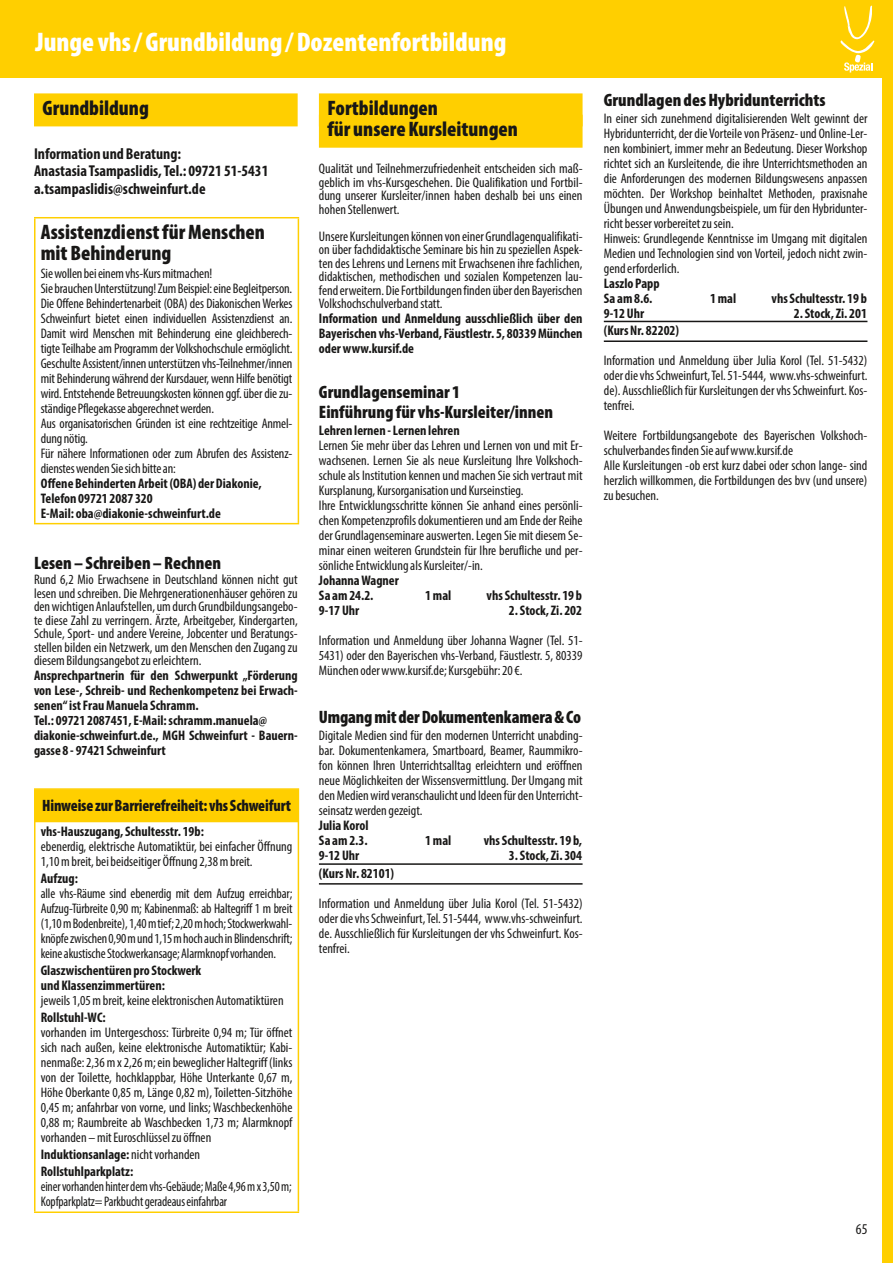
<style>
.page{position:relative;width:893px;height:1263px;background:#fff}
.page>*{position:absolute;margin:0;border:0;box-sizing:border-box;transform-origin:0 0}
.t1{font:900 condensed 27px "Myriad Pro";color:#fff}
.t2{font:900 condensed 21px/21px "Myriad Pro";color:#181716}
.t3{font:900 condensed 18px/20.1px "Myriad Pro";color:#181716}
.t4{font:900 condensed 16.5px "Myriad Pro";letter-spacing:-.01em;color:#181716;scale:.95 1}
.t5{font:700 condensed 15.75px/17.2px "Myriad Pro";color:#181716}
.t6{font:condensed 15px "Myriad Pro";color:#181716}
.t7{font:condensed 13.8px/15px "Myriad Pro";color:#181716;text-align:justify}
.t8{font:700 condensed 13.8px/15px "Myriad Pro";color:#181716}
.t9{font:condensed 13.8px/15px "Myriad Pro";color:#181716;scale:.94 1}
.s1{font-weight:400}
</style>
<div class="page">
<div style="left:882px;top:0;width:11px;height:1263px;background:#ffcf00"></div>
<div style="left:0;top:0;width:893px;height:77px;background:#ffcf00"></div>
<svg style="left:840px;top:6px;width:34px;height:67px"></svg>
<div style="left:34px;top:93px;width:264px;height:33px;background:#ffcf00"></div>
<hr style="left:34px;top:217px;width:265px;height:1px;background:#ffcf00">
<hr style="left:34px;top:218px;width:2px;height:305px;background:#ffcf00">
<hr style="left:298px;top:218px;width:1px;height:305px;background:#ffcf00">
<hr style="left:34px;top:523px;width:265px;height:1px;background:#ffcf00">
<hr style="left:34px;top:788px;width:265px;height:2px;background:#ffcf00">
<hr style="left:34px;top:790px;width:2px;height:421px;background:#ffcf00">
<hr style="left:298px;top:790px;width:1px;height:421px;background:#ffcf00">
<hr style="left:34px;top:1211px;width:265px;height:2px;background:#ffcf00">
<div style="left:34px;top:789px;width:265px;height:33px;background:#ffcf00"></div>
<div style="left:319px;top:93px;width:264px;height:33px;background:#ffcf00"></div>
<div style="left:319px;top:115px;width:264px;height:33px;background:#ffcf00"></div>
<hr style="left:319px;top:863px;width:264px;height:2px;background:#181716">
<hr style="left:319px;top:883px;width:264px;height:2px;background:#181716">
<hr style="left:604px;top:321px;width:263px;height:1px;background:#181716">
<hr style="left:604px;top:340px;width:263px;height:2px;background:#181716">
<h1 class="t1" style="left:35px;top:25px;width:472px">Junge vhs / Grundbildung / Dozentenfortbildung</h1>
<h2 class="t2" style="left:43px;top:97px;width:108px">Grundbildung</h2>
<p class="t5" style="left:34px;top:145px;width:236px">Information und Beratung:<br>Anastasia Tsampaslidis, Tel.: 09721 51-5431 a.tsampaslidis@schweinfurt.de</p>
<h2 class="t2" style="left:41px;top:221px;width:226px">Assistenzdienst für Menschen mit Behinderung</h2>
<p class="t7" style="left:41px;top:265px;width:253px;text-align:left">Sie wollen bei einem vhs-Kurs mitmachen!<br>Sie brauchen Unterstützung! Zum Beispiel: eine Begleitperson.<br>Die Offene Behindertenarbeit (OBA) des Diakonischen Werkes Schweinfurt bietet einen individuellen Assistenzdienst an.<br>Damit wird Menschen mit Behinderung eine gleichberech&shy;tigte Teilhabe am Programm der Volkshochschule ermöglicht.<br>Geschulte Assistent/innen unterstützen vhs-Teilnehmer/innen mit Behinderung während der Kursdauer, wenn Hilfe benötigt wird. Entstehende Betreuungskosten können ggf. über die zu&shy;ständige Pflegekasse abgerechnet werden.<br>Aus organisatorischen Gründen ist eine rechtzeitige Anmel&shy;dung nötig.<br>Für nähere Informationen oder zum Abrufen des Assistenz&shy;dienstes wenden Sie sich bitte an:</p>
<p class="t8" style="left:41px;top:475px;width:222px">Offene Behinderten Arbeit (OBA) der Diakonie,<br>Telefon 09721 2087 320<br>E-Mail: oba@diakonie-schweinfurt.de</p>
<h3 class="t3" style="left:34px;top:552px;width:189px">Lesen – Schreiben – Rechnen</h3>
<p class="t7" style="left:34px;top:573px;width:265px;line-height:13.5px">Rund 6,2 Mio Erwachsene in Deutschland können nicht gut lesen und schreiben. Die Mehrgenerationenhäuser gehören zu den wichtigen Anlaufstellen, um durch Grundbildungsangebo&shy;te diese Zahl zu verringern. Ärzte, Arbeitgeber, Kindergarten, Schule, Sport- und andere Vereine, Jobcenter und Beratungs&shy;stellen bilden ein Netzwerk, um den Menschen den Zugang zu diesem Bildungsangebot zu erleichtern.</p>
<p class="t8" style="left:34px;top:668px;width:265px">Ansprechpartnerin für den Schwerpunkt „Förderung von Lese-, Schreib- und Rechenkompetenz bei Erwach&shy;senen“ ist Frau Manuela Schramm.<br>Tel.: 09721 2087451, E-Mail: schramm.manuela@ diakonie-schweinfurt.de., MGH Schweinfurt - Bauern&shy;gasse 8 - 97421 Schweinfurt</p>
<p class="t4" style="left:42px;top:795px;width:263px">Hinweise zur Barrierefreiheit: vhs Schweifurt</p>
<p class="t8" style="left:41px;top:823px;width:165px">vhs-Hauszugang, Schultesstr. 19b:</p>
<p class="t7" style="left:41px;top:838px;width:253px">ebenerdig, elektrische Automatiktür, bei einfacher Öffnung<br>1,10 m breit, bei beidseitiger Öffnung 2,38 m breit.</p>
<p class="t8" style="left:41px;top:870px;width:39px">Aufzug:</p>
<p class="t7" style="left:41px;top:885px;width:253px">alle vhs-Räume sind ebenerdig mit dem Aufzug erreichbar; Aufzug-Türbreite 0,90 m; Kabinenmaß: ab Haltegriff 1 m breit (1,10 m Bodenbreite), 1,40 m tief; 2,20 m hoch; Stockwerkwahl&shy;knöpfe zwischen 0,90 m und 1,15 m hoch auch in Blindenschrift; keine akustische Stockwerkansage; Alarmknopf vorhanden.</p>
<p class="t8" style="left:41px;top:962px;width:162px">Glaszwischentüren pro Stockwerk und Klassenzimmertüren:</p>
<p class="t7" style="left:41px;top:992px;width:244px">jeweils 1,05 m breit, keine elektronischen Automatiktüren</p>
<p class="t8" style="left:41px;top:1009px;width:66px">Rollstuhl-WC:</p>
<p class="t7" style="left:41px;top:1025px;width:253px">vorhanden im Untergeschoss: Türbreite 0,94 m; Tür öffnet sich nach außen, keine elektronische Automatiktür; Kabi&shy;nenmaße: 2,36 m x 2,26 m; ein beweglicher Haltegriff (links von der Toilette, hochklappbar, Höhe Unterkante 0,67 m, Höhe Oberkante 0,85 m, Länge 0,82 m), Toiletten-Sitzhöhe 0,45 m; anfahrbar von vorne, und links; Waschbeckenhöhe 0,88 m; Raumbreite ab Waschbecken 1,73 m; Alarmknopf vorhanden – mit Euroschlüssel zu öffnen</p>
<p class="t8" style="left:41px;top:1146px;width:161px;line-height:17.1px">Induktionsanlage: <span class="s1">nicht vorhanden<br></span>Rollstuhlparkplatz:</p>
<p class="t9" style="left:41px;top:1179px;width:268px">einer vorhanden hinter dem vhs-Gebäude; Maße 4,96 m x 3,50 m;<br>Kopfparkplatz= Parkbucht geradeaus einfahrbar</p>
<h2 class="t2" style="left:327px;top:97px;width:192px">Fortbildungen<br>für unsere Kursleitungen</h2>
<p class="t7" style="left:319px;top:162px;width:265px;line-height:13.5px">Qualität und Teilnehmerzufriedenheit entscheiden sich maß&shy;geblich im vhs-Kursgeschehen. Die Qualifikation und Fortbil&shy;dung unserer Kursleiter/innen haben deshalb bei uns einen hohen Stellenwert.</p>
<p class="t7" style="left:319px;top:229px;width:265px;line-height:13.5px">Unsere Kursleitungen können von einer Grundlagenqualifikati&shy;on über fachdidaktische Seminare bis hin zu speziellen Aspek&shy;ten des Lehrens und Lernens mit Erwachsenen ihre fachlichen, didaktischen, methodischen und sozialen Kompetenzen lau&shy;fend erweitern. Die Fortbildungen finden über den Bayerischen Volkshochschulverband statt.</p>
<p class="t8" style="left:319px;top:311px;width:265px;text-align:justify">Information und Anmeldung ausschließlich über den Bayerischen vhs-Verband, Fäustlestr. 5, 80339 München oder www.kursif.de</p>
<h3 class="t3" style="left:319px;top:381px;width:236px">Grundlagenseminar 1<br>Einführung für vhs-Kursleiter/innen</h3>
<p class="t8" style="left:319px;top:423px;width:142px">Lehren lernen - Lernen lehren</p>
<p class="t7" style="left:319px;top:438px;width:265px;text-align:left">Lernen Sie mehr über das Lehren und Lernen von und mit Er&shy;wachsenen. Lernen Sie als neue Kursleitung Ihre Volkshoch&shy;schule als Institution kennen und machen Sie sich vertraut mit Kursplanung, Kursorganisation und Kurseinstieg.<br>Ihre Entwicklungsschritte können Sie anhand eines persönli&shy;chen Kompetenzprofils dokumentieren und am Ende der Reihe der Grundlagenseminare auswerten. Legen Sie mit diesem Se&shy;minar einen weiteren Grundstein für Ihre berufliche und per&shy;sönliche Entwicklung als Kursleiter/-in.</p>
<p class="t8" style="left:319px;top:573px;width:81px">Johanna Wagner<br>Sa am 24.2.</p>
<p class="t8" style="left:425px;top:588px;width:28px">1 mal</p>
<p class="t8" style="left:487px;top:588px;width:97px">vhs Schultesstr. 19 b</p>
<p class="t8" style="left:319px;top:603px;width:42px">9-17 Uhr</p>
<p class="t8" style="left:509px;top:603px;width:75px">2. Stock, Zi. 202</p>
<p class="t7" style="left:319px;top:633px;width:265px">Information und Anmeldung über Johanna Wagner (Tel. 51- 5431) oder den Bayerischen vhs-Verband, Fäustlestr. 5, 80339<br>München oder www.kursif.de; Kursgebühr: 20 €.</p>
<h3 class="t3" style="left:319px;top:707px;width:264px">Umgang mit der Dokumentenkamera &amp; Co</h3>
<p class="t7" style="left:319px;top:728px;width:265px">Digitale Medien sind für den modernen Unterricht unabding&shy;bar. Dokumentenkamera, Smartboard, Beamer, Raummikro&shy;fon können Ihren Unterrichtsalltag erleichtern und eröffnen neue Möglichkeiten der Wissensvermittlung. Der Umgang mit den Medien wird veranschaulicht und Ideen für den Unterricht&shy;seinsatz werden gezeigt.</p>
<p class="t8" style="left:319px;top:818px;width:51px">Julia Korol<br>Sa am 2.3.</p>
<p class="t8" style="left:425px;top:833px;width:28px">1 mal</p>
<p class="t8" style="left:484px;top:833px;width:100px">vhs Schultesstr. 19 b,</p>
<p class="t8" style="left:319px;top:848px;width:42px">9-12 Uhr</p>
<p class="t8" style="left:509px;top:848px;width:75px">3. Stock, Zi. 304</p>
<p class="t8" style="left:319px;top:865px;width:77px">(Kurs Nr. 82101)</p>
<p class="t7" style="left:319px;top:895px;width:265px">Information und Anmeldung über Julia Korol (Tel. 51-5432) oder die vhs Schweinfurt, Tel. 51-5444, www.vhs-schweinfurt. de. Ausschließlich für Kursleitungen der vhs Schweinfurt. Kos&shy;tenfrei.</p>
<h3 class="t3" style="left:604px;top:89px;width:223px">Grundlagen des Hybridunterrichts</h3>
<p class="t7" style="left:604px;top:111px;width:265px;text-align:left">In einer sich zunehmend digitalisierenden Welt gewinnt der Hybridunterricht, der die Vorteile von Präsenz- und Online-Ler&shy;nen kombiniert, immer mehr an Bedeutung. Dieser Workshop richtet sich an Kursleitende, die ihre Unterrichtsmethoden an die Anforderungen des modernen Bildungswesens anpassen möchten. Der Workshop beinhaltet Methoden, praxisnahe Übungen und Anwendungsbeispiele, um für den Hybridunter&shy;richt besser vorbereitet zu sein.<br>Hinweis: Grundlegende Kenntnisse im Umgang mit digitalen Medien und Technologien sind von Vorteil, jedoch nicht zwin&shy;gend erforderlich.</p>
<p class="t8" style="left:604px;top:275px;width:57px">Laszlo Papp<br>Sa am 8.6.</p>
<p class="t8" style="left:710px;top:290px;width:28px">1 mal</p>
<p class="t8" style="left:771px;top:290px;width:97px">vhs Schultesstr. 19 b</p>
<p class="t8" style="left:604px;top:305px;width:42px">9-12 Uhr</p>
<p class="t8" style="left:794px;top:305px;width:75px">2. Stock, Zi. 201</p>
<p class="t8" style="left:604px;top:323px;width:77px">(Kurs Nr. 82202)</p>
<p class="t7" style="left:604px;top:353px;width:265px">Information und Anmeldung über Julia Korol (Tel. 51-5432) oder die vhs Schweinfurt, Tel. 51-5444, www.vhs-schweinfurt. de). Ausschließlich für Kursleitungen der vhs Schweinfurt. Kos&shy;tenfrei.</p>
<p class="t7" style="left:604px;top:428px;width:265px;text-align:left">Weitere Fortbildungsangebote des Bayerischen Volkshoch&shy;schulverbandes finden Sie auf www.kursif.de<br>Alle Kursleitungen -ob erst kurz dabei oder schon lange- sind herzlich willkommen, die Fortbildungen des bvv (und unsere) zu besuchen.</p>
<p class="t6" style="left:856px;top:1220px;width:13px">65</p>
</div>
